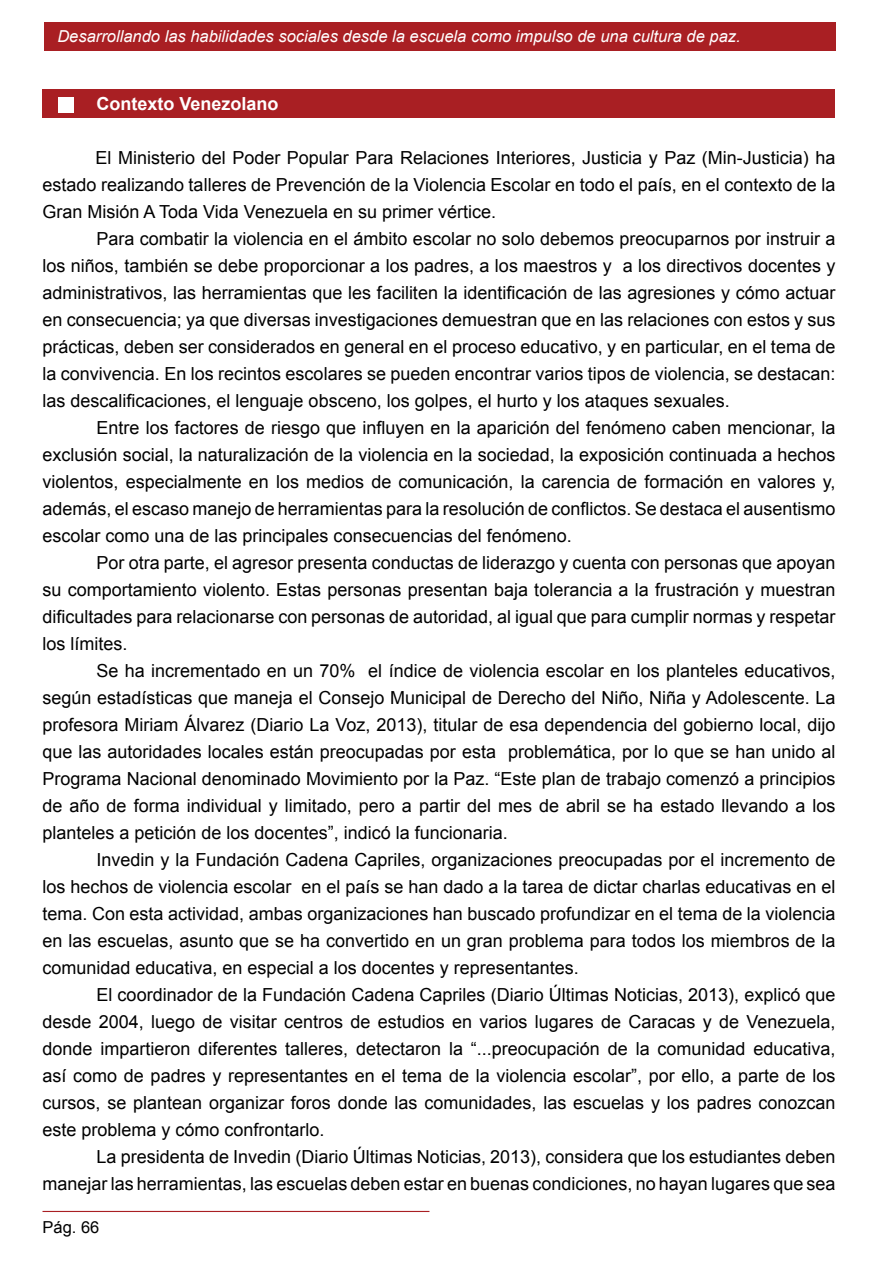
<style>
.page{position:relative;width:893px;height:1263px;background:#fff}
.page>*{position:absolute;margin:0;border:0;box-sizing:border-box;transform-origin:0 0}
.t1{font:18px/27px "Arial";color:#000;text-align:justify}
.t2{font:700 18px "Arial";color:#fff}
.t3{font:italic 16.5px "Arial";color:#fff}
.t4{font:16.5px "Arial";color:#000}
</style>
<div class="page">
<div style="left:44px;top:22px;width:792px;height:28px;background:#a91f23"></div>
<hr style="left:43px;top:1211px;width:386px;height:1px;background:#a91f23">
<div style="left:43px;top:90px;width:792px;height:28px;background:#a91f23"></div>
<div style="left:58px;top:97px;width:16px;height:15px;background:#fff"></div>
<p class="t3" style="left:57px;top:26px;width:685px">Desarrollando las habilidades sociales desde la escuela como impulso de una cultura de paz.</p>
<p class="t2" style="left:97px;top:91px;width:184px">Contexto Venezolano</p>
<p class="t1" style="left:43px;top:144px;width:794px;text-indent:53px">El Ministerio del Poder Popular Para Relaciones Interiores, Justicia y Paz (Min-Justicia) ha estado realizando talleres de Prevención de la Violencia Escolar en todo el país, en el contexto de la Gran Misión A Toda Vida Venezuela en su primer vértice.</p>
<p class="t1" style="left:43px;top:225px;width:794px;text-indent:54px">Para combatir la violencia en el ámbito escolar no solo debemos preocuparnos por instruir a los niños, también se debe proporcionar a los padres, a los maestros y a los directivos docentes y administrativos, las herramientas que les faciliten la identificación de las agresiones y cómo actuar en consecuencia; ya que diversas investigaciones demuestran que en las relaciones con estos y sus prácticas, deben ser considerados en general en el proceso educativo, y en particular, en el tema de la convivencia. En los recintos escolares se pueden encontrar varios tipos de violencia, se destacan: las descalificaciones, el lenguaje obsceno, los golpes, el hurto y los ataques sexuales.</p>
<p class="t1" style="left:43px;top:414px;width:795px;text-indent:54px">Entre los factores de riesgo que influyen en la aparición del fenómeno caben mencionar, la exclusión social, la naturalización de la violencia en la sociedad, la exposición continuada a hechos violentos, especialmente en los medios de comunicación, la carencia de formación en valores y, además, el escaso manejo de herramientas para la resolución de conflictos. Se destaca el ausentismo escolar como una de las principales consecuencias del fenómeno.</p>
<p class="t1" style="left:43px;top:549px;width:794px;text-indent:54px">Por otra parte, el agresor presenta conductas de liderazgo y cuenta con personas que apoyan su comportamiento violento. Estas personas presentan baja tolerancia a la frustración y muestran dificultades para relacionarse con personas de autoridad, al igual que para cumplir normas y respetar los límites.</p>
<p class="t1" style="left:43px;top:657px;width:795px;text-indent:54px">Se ha incrementado en un 70% el índice de violencia escolar en los planteles educativos, según estadísticas que maneja el Consejo Municipal de Derecho del Niño, Niña y Adolescente. La profesora Miriam Álvarez (Diario La Voz, 2013), titular de esa dependencia del gobierno local, dijo que las autoridades locales están preocupadas por esta problemática, por lo que se han unido al Programa Nacional denominado Movimiento por la Paz. “Este plan de trabajo comenzó a principios de año de forma individual y limitado, pero a partir del mes de abril se ha estado llevando a los planteles a petición de los docentes”, indicó la funcionaria.</p>
<p class="t1" style="left:43px;top:846px;width:794px;text-indent:54px">Invedin y la Fundación Cadena Capriles, organizaciones preocupadas por el incremento de los hechos de violencia escolar en el país se han dado a la tarea de dictar charlas educativas en el tema. Con esta actividad, ambas organizaciones han buscado profundizar en el tema de la violencia en las escuelas, asunto que se ha convertido en un gran problema para todos los miembros de la comunidad educativa, en especial a los docentes y representantes.</p>
<p class="t1" style="left:43px;top:981px;width:794px;text-indent:54px">El coordinador de la Fundación Cadena Capriles (Diario Últimas Noticias, 2013), explicó que desde 2004, luego de visitar centros de estudios en varios lugares de Caracas y de Venezuela, donde impartieron diferentes talleres, detectaron la “...preocupación de la comunidad educativa, así como de padres y representantes en el tema de la violencia escolar”, por ello, a parte de los cursos, se plantean organizar foros donde las comunidades, las escuelas y los padres conozcan este problema y cómo confrontarlo.</p>
<p class="t1" style="left:43px;top:1143px;width:794px;text-align:right">La presidenta de Invedin (Diario Últimas Noticias, 2013), considera que los estudiantes deben manejar las herramientas, las escuelas deben estar en buenas condiciones, no hayan lugares que sea</p>
<p class="t4" style="left:43px;top:1216px;width:58px">Pág. 66</p>
</div>
